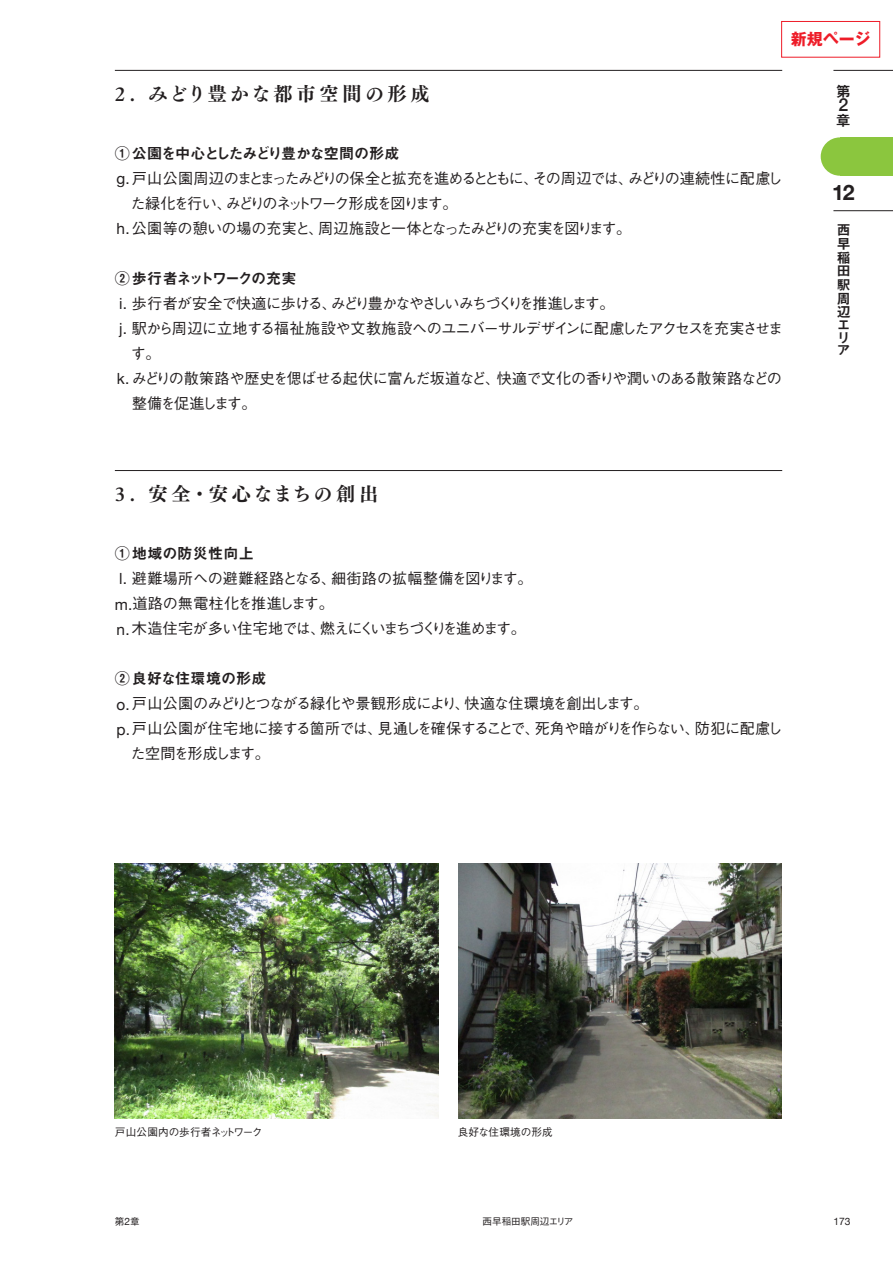
<style>
.page{position:relative;width:893px;height:1263px;background:#fff}
.page>*{position:absolute;margin:0;border:0;box-sizing:border-box;transform-origin:0 0}
.t1{font:700 21.3px "Helvetica Neue";color:#231f20}
.t2{font:19.2px "Tsuku Min Pro E";letter-spacing:.175em;color:#231f20}
.t3{font:19.2px "Tsuku Min Pro E";letter-spacing:.15em;color:#231f20}
.t4{font:500 17.85px "Helvetica Neue";color:#231f20}
.t5{font:700 15.9px "Gothic MB101 Pro";color:#ee1c28}
.t6{font:500 15.15px "Gothic BBB Pro";letter-spacing:-.06em;color:#231f20}
.t7{font:500 15.15px/25px "Gothic BBB Pro";letter-spacing:-.035em;color:#231f20}
.t8{font:500 15.15px "Gothic BBB Pro";letter-spacing:-.11em;color:#231f20}
.t9{font:500 15.15px "Gothic BBB Pro";letter-spacing:-.1em;color:#231f20}
.t10{font:500 15.15px "Gothic BBB Pro";letter-spacing:-.125em;color:#231f20}
.t11{font:15.15px "Midashi Go Pro MB31";letter-spacing:-.075em;color:#231f20}
.t12{font:15.15px "Midashi Go Pro MB31";letter-spacing:-.1em;color:#231f20}
.t13{font:15.15px "Midashi Go Pro MB31";letter-spacing:-.01em;color:#231f20}
.t14{font:500 15.15px "Gothic BBB Pro";letter-spacing:-.105em;color:#231f20}
.t15{font:15.15px "Midashi Go Pro MB31";letter-spacing:.02em;color:#231f20}
.t16{font:14.85px "Midashi Go Pro MB31";color:#231f20}
.t17{font:13.8px/13.4px "Midashi Go Pro MB31";color:#231f20}
.t18{font:500 10.65px "Gothic BBB Pro";letter-spacing:-.01em;color:#231f20}
.t19{font:10.2px "Helvetica Neue";color:#231f20}
.t20{font:500 9.6px "Gothic BBB Pro";letter-spacing:-.005em;color:#231f20}
.s1{font-family:"Plantin MT Pro";font-weight:600;font-size:20.4px}
.s2{font-family:"Helvetica Neue";font-weight:400;font-size:15.45px}
.s3{font-family:"Helvetica Neue";font-weight:400;font-size:10.2px}
</style>
<div class="page">
<hr style="left:833px;top:210px;width:60px;height:1px;background:#231f20">
<hr style="left:833px;top:70px;width:60px;height:1px;background:#231f20">
<div style="left:840px;top:137px;width:53px;height:39px;background:#8bc63e"></div>
<div style="left:821px;top:137px;width:38px;height:39px;background:#8bc63e;border-radius:50%"></div>
<img style="left:115px;top:863px;width:323px;height:255px">
<img style="left:458px;top:863px;width:323px;height:255px">
<hr style="left:115px;top:470px;width:667px;height:1px;background:#231f20">
<hr style="left:115px;top:70px;width:667px;height:1px;background:#231f20">
<div style="left:781px;top:21px;width:99px;height:36px;border:1px solid #ee1c28"></div>
<p class="t5" style="left:791px;top:26px;width:81px">新規ページ</p>
<p class="t2" style="left:115px;top:78px;width:316px"><span class="s1">2.</span> みどり豊かな都市空間の形成</p>
<p class="t11" style="left:115px;top:141px;width:286px">① 公園を中心としたみどり豊かな空間の形成</p>
<p class="t8" style="left:117px;top:166px;width:668px"><span class="s2">g.</span> 戸山公園周辺のまとまったみどりの保全と拡充を進めるとともに、その周辺では、みどりの連続性に配慮し</p>
<p class="t10" style="left:131px;top:191px;width:328px">た緑化を行い、みどりのネットワーク形成を図ります。</p>
<p class="t6" style="left:117px;top:216px;width:516px"><span class="s2">h.</span> 公園等の憩いの場の充実と、周辺施設と一体となったみどりの充実を図ります。</p>
<p class="t12" style="left:115px;top:266px;width:183px">② 歩行者ネットワークの充実</p>
<p class="t9" style="left:119px;top:291px;width:497px"><span class="s2">i.</span> 歩行者が安全で快適に歩ける、みどり豊かなやさしいみちづくりを推進します。</p>
<p class="t6" style="left:119px;top:316px;width:665px"><span class="s2">j.</span> 駅から周辺に立地する福祉施設や文教施設へのユニバーサルデザインに配慮したアクセスを充実させま</p>
<p class="t6" style="left:131px;top:341px;width:31px">す。</p>
<p class="t6" style="left:117px;top:366px;width:666px"><span class="s2">k.</span> みどりの散策路や歴史を偲ばせる起伏に富んだ坂道など、快適で文化の香りや潤いのある散策路などの</p>
<p class="t10" style="left:132px;top:391px;width:126px">整備を促進します。</p>
<p class="t16" style="left:836px;top:79px;width:15px">第</p>
<p class="t4" style="left:838px;top:91px;width:11px">2</p>
<p class="t16" style="left:836px;top:108px;width:15px">章</p>
<h1 class="t1" style="left:832px;top:176px;width:24px">12</h1>
<p class="t17" style="left:837px;top:222px;width:15px">西早稲田駅周辺エリア</p>
<p class="t3" style="left:115px;top:479px;width:265px"><span class="s1">3.</span> 安全・安心なまちの創出</p>
<p class="t15" style="left:115px;top:541px;width:141px">①地域の防災性向上</p>
<p class="t7" style="left:115px;top:564px;width:419px"><span class="s2">l.</span> 避難場所への避難経路となる、細街路の拡幅整備を図ります。<span class="s2">m.</span>道路の無電柱化を推進します。<br><span class="s2">n.</span> 木造住宅が多い住宅地では、燃えにくいまちづくりを進めます。</p>
<p class="t13" style="left:115px;top:666px;width:153px">②良好な住環境の形成</p>
<p class="t6" style="left:117px;top:691px;width:534px"><span class="s2">o.</span> 戸山公園のみどりとつながる緑化や景観形成により、快適な住環境を創出します。</p>
<p class="t6" style="left:116px;top:716px;width:668px"><span class="s2">p.</span> 戸山公園が住宅地に接する箇所では、見通しを確保することで、死角や暗がりを作らない、防犯に配慮し</p>
<p class="t14" style="left:131px;top:741px;width:141px">た空間を形成します。</p>
<p class="t18" style="left:115px;top:1123px;width:149px">戸山公園内の歩行者ネットワーク</p>
<p class="t18" style="left:458px;top:1123px;width:96px">良好な住環境の形成</p>
<p class="t20" style="left:115px;top:1213px;width:26px">第<span class="s3">2</span>章</p>
<p class="t20" style="left:483px;top:1213px;width:92px">西早稲田駅周辺エリア</p>
<p class="t19" style="left:833px;top:1213px;width:19px">173</p>
</div>
